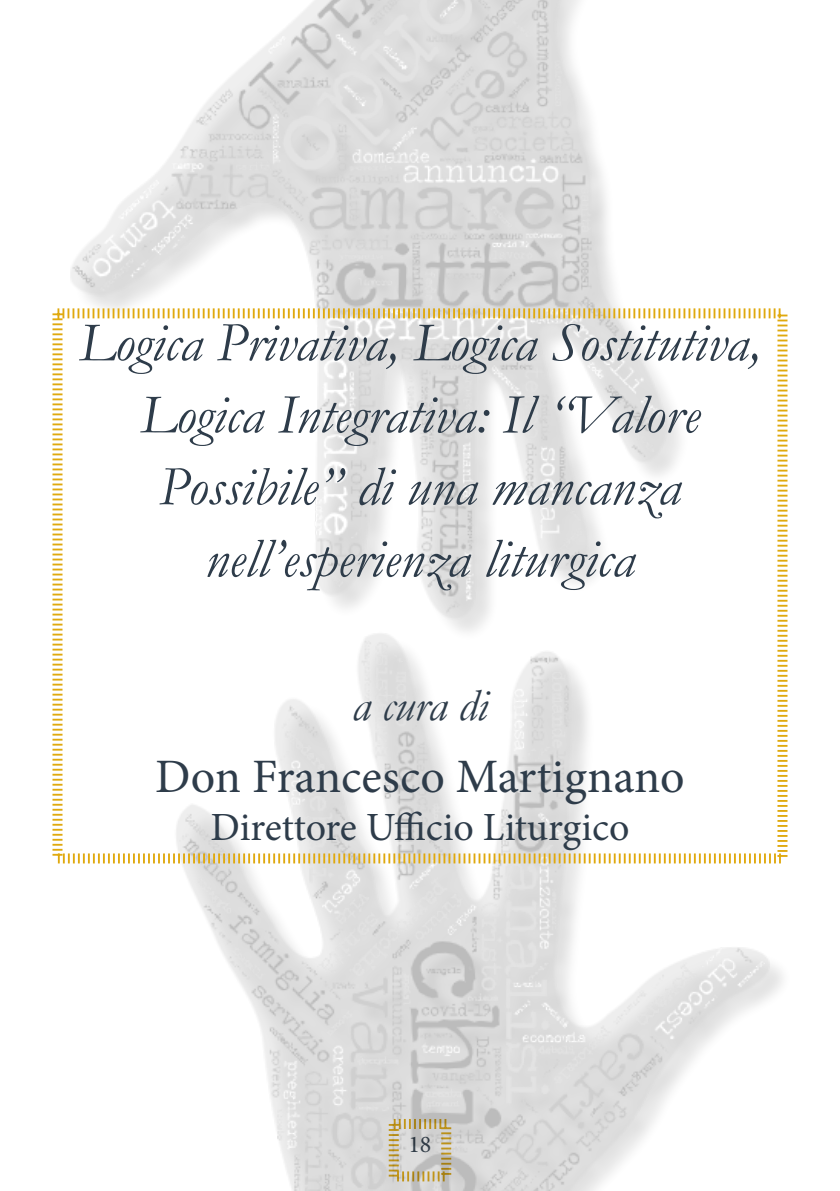
<style>
.page{position:relative;width:840px;height:1191px;background:#fff}
.page>*{position:absolute;margin:0;border:0;box-sizing:border-box;transform-origin:0 0}
.t1{font:italic 56px/72px "Garamond";color:#2e3c4a;text-align:center}
.t2{font:48px "Minion Pro";letter-spacing:-.005em;color:#2e3c4a}
.t3{font:italic 46px "Garamond";color:#2e3c4a}
.t4{font:40px "Minion Pro";color:#2e3c4a}
.t5{font:24px "Minion Pro";color:#2e3c4a}
</style>
<div class="page">
<img style="left:70px;top:0;width:713px;height:1191px">
<svg style="left:52px;top:306px;width:736px;height:559px"></svg>
<p class="t1" style="left:79px;top:305px;width:683px">Logica Privativa, Logica Sostitutiva,<br>Logica Integrativa: Il “Valore<br>Possibile” di una mancanza nell’esperienza liturgica</p>
<p class="t3" style="left:352px;top:674px;width:137px">a cura di</p>
<p class="t2" style="left:155px;top:745px;width:530px">Don Francesco Martignano</p>
<p class="t4" style="left:210px;top:800px;width:420px">Direttore Ufficio Liturgico</p>
<p class="t5" style="left:408px;top:1128px;width:25px">18</p>
</div>
